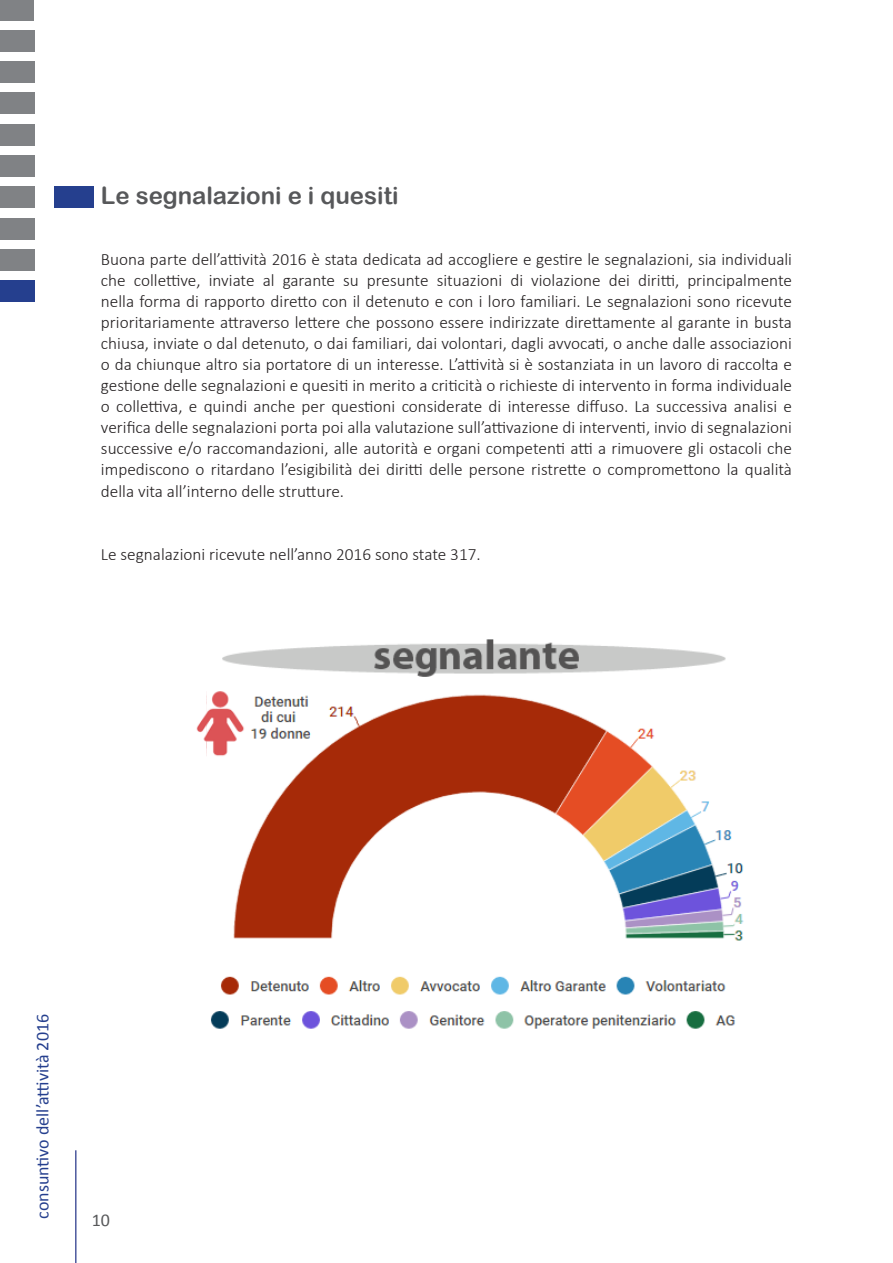
<style>
.page{position:relative;width:893px;height:1263px;background:#fff}
.page>*{position:absolute;margin:0;border:0;box-sizing:border-box;transform-origin:0 0}
.t1{font:24px "Arial Rounded MT Bold";color:#57585a}
.t2{font:18px "Calibri";color:#253f8e}
.t3{font:18px "Calibri";color:#57585a}
.t4{font:300 17.25px/21px "Calibri";color:#231f20;text-align:justify}
</style>
<div class="page">
<div style="left:0;top:0;width:34px;height:20px;background:#808285"></div>
<div style="left:0;top:30px;width:34px;height:22px;background:#808285"></div>
<div style="left:0;top:61px;width:34px;height:22px;background:#808285"></div>
<div style="left:0;top:92px;width:34px;height:22px;background:#808285"></div>
<div style="left:0;top:124px;width:34px;height:22px;background:#808285"></div>
<div style="left:0;top:155px;width:34px;height:22px;background:#808285"></div>
<div style="left:0;top:186px;width:34px;height:22px;background:#808285"></div>
<div style="left:0;top:218px;width:34px;height:22px;background:#808285"></div>
<div style="left:0;top:249px;width:34px;height:22px;background:#808285"></div>
<div style="left:0;top:280px;width:34px;height:22px;background:#253f8e"></div>
<hr style="left:75px;top:1150px;width:2px;height:113px;background:#4d5a9e">
<div style="left:54px;top:186px;width:40px;height:22px;background:#253f8e"></div>
<img style="left:196px;top:639px;width:548px;height:390px">
<p class="t1" style="left:101px;top:182px;width:299px">Le segnalazioni e i quesiti</p>
<p class="t4" style="left:101px;top:249px;width:693px">Buona parte dell’attività 2016 è stata dedicata ad accogliere e gestire le segnalazioni, sia individuali che collettive, inviate al garante su presunte situazioni di violazione dei diritti, principalmente nella forma di rapporto diretto con il detenuto e con i loro familiari. Le segnalazioni sono ricevute prioritariamente attraverso lettere che possono essere indirizzate direttamente al garante in busta chiusa, inviate o dal detenuto, o dai familiari, dai volontari, dagli avvocati, o anche dalle associazioni o da chiunque altro sia portatore di un interesse. L’attività si è sostanziata in un lavoro di raccolta e gestione delle segnalazioni e quesiti in merito a criticità o richieste di intervento in forma individuale o collettiva, e quindi anche per questioni considerate di interesse diffuso. La successiva analisi e verifica delle segnalazioni porta poi alla valutazione sull’attivazione di interventi, invio di segnalazioni successive e/o raccomandazioni, alle autorità e organi competenti atti a rimuovere gli ostacoli che impediscono o ritardano l’esigibilità dei diritti delle persone ristrette o compromettono la qualità della vita all’interno delle strutture.</p>
<p class="t4" style="left:101px;top:544px;width:381px">Le segnalazioni ricevute nell’anno 2016 sono state 317.</p>
<p class="t2" style="left:31px;top:1219px;width:206px;rotate:-90deg">consuntivo dell’attività 2016</p>
<p class="t3" style="left:92px;top:1208px;width:20px">10</p>
</div>
